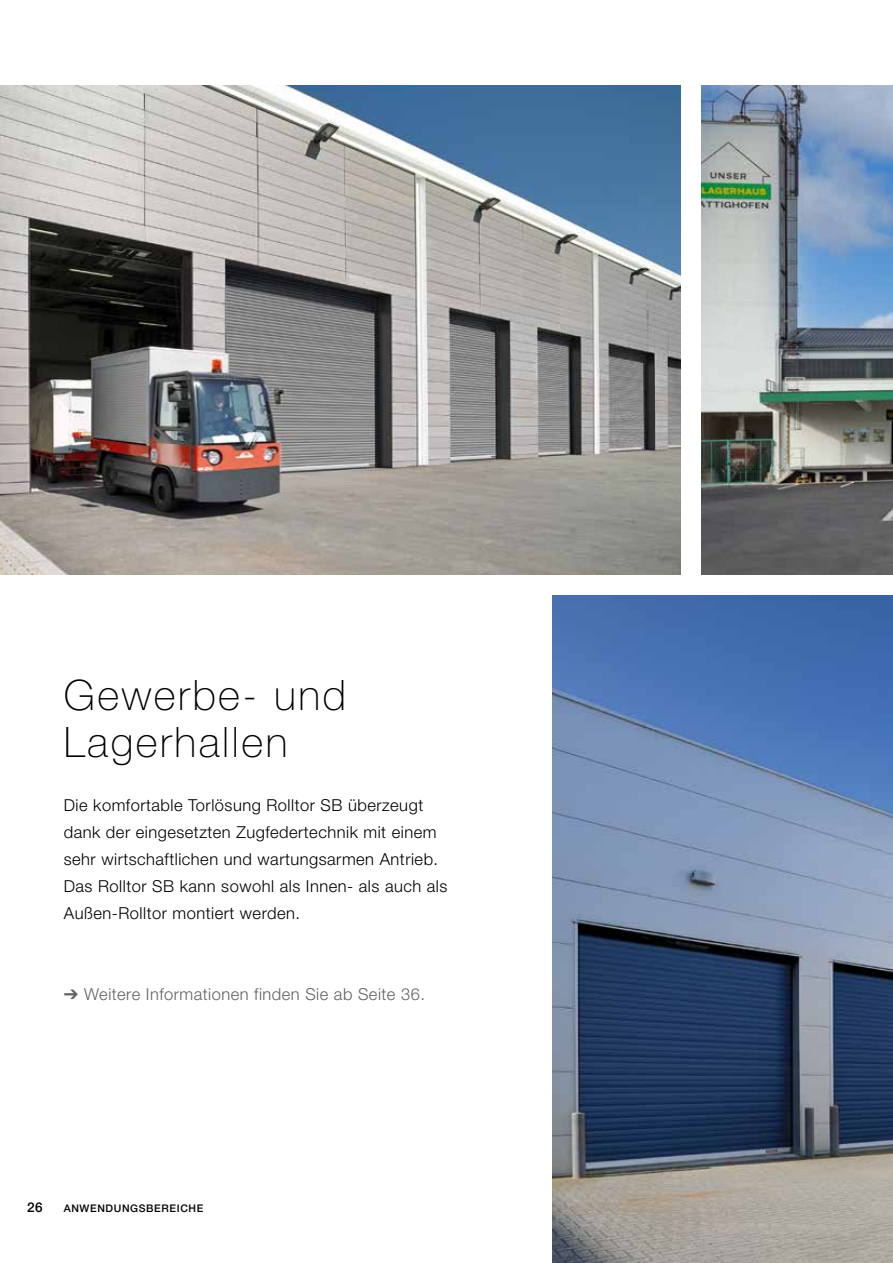
<style>
.page{position:relative;width:893px;height:1263px;background:#fff}
.page>*{position:absolute;margin:0;border:0;box-sizing:border-box;transform-origin:0 0}
.t1{font:100 42px/46.5px "Hoermann Helvetica Neue";letter-spacing:.06em;color:#000}
.t2{font:300 16.5px/27px "Hoermann Helvetica Neue";letter-spacing:.03em;color:#000}
.t3{font:300 16.5px "Hoermann Helvetica Neue";letter-spacing:.03em;color:#626261}
.t4{font:500 13.5px "Hoermann Helvetica Neue";color:#000}
.t5{font:500 10.5px "Hoermann Helvetica Neue";letter-spacing:.06em;color:#000}
</style>
<div class="page">
<img style="left:553px;top:595px;width:340px;height:668px">
<img style="left:702px;top:85px;width:191px;height:489px">
<img style="left:0;top:85px;width:680px;height:489px">
<h1 class="t1" style="left:64px;top:669px;width:284px">Gewerbe- und<br>Lagerhallen</h1>
<p class="t2" style="left:64px;top:790px;width:385px">Die komfortable Torlösung Rolltor SB überzeugt dank der eingesetzten Zugfedertechnik mit einem sehr wirtschaftlichen und wartungsarmen Antrieb.<br>Das Rolltor SB kann sowohl als Innen- als auch als Außen-Rolltor montiert werden.</p>
<p class="t3" style="left:64px;top:982px;width:363px">➔ Weitere Informationen finden Sie ab Seite 36.</p>
<p class="t4" style="left:27px;top:1198px;width:17px">26</p>
<p class="t5" style="left:64px;top:1201px;width:141px">ANWENDUNGSBEREICHE</p>
</div>
